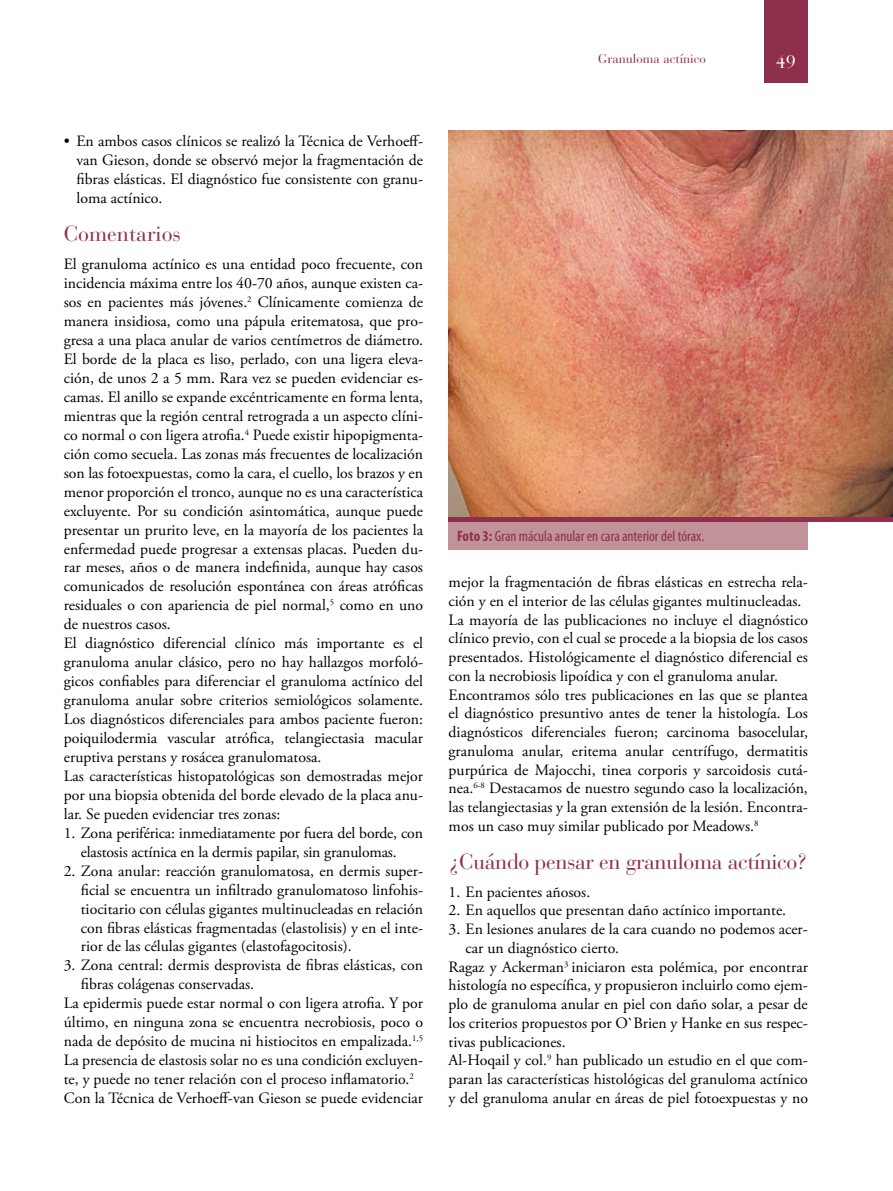
<style>
.page{position:relative;width:893px;height:1191px;background:#fff}
.page>*{position:absolute;margin:0;border:0;box-sizing:border-box;transform-origin:0 0}
.t1{font:21.75px "Bauer Bodoni";letter-spacing:-.02em;color:#8e2f4c}
.t2{font:21.75px "Bauer Bodoni";color:#8e2f4c}
.t3{font:18px "Bauer Bodoni";color:#fff}
.t4{font:15.75px/18.9px "Adobe Garamond Pro";color:#000;text-align:justify}
.t5{font:condensed 15px "Myriad Pro";color:#8e2f4c}
.t6{font:12.75px "Bauer Bodoni";color:#8e2f4c}
.s1{font-weight:700}
</style>
<div class="page">
<div style="left:764px;top:0;width:44px;height:82px;background:#8e2f4c"></div>
<img style="left:449px;top:130px;width:444px;height:387px">
<div style="left:449px;top:521px;width:359px;height:28px;background:#c19298"></div>
<hr style="left:449px;top:517px;width:444px;height:4px;background:#8e2f4c">
<p class="t6" style="left:598px;top:51px;width:109px">Granuloma actínico</p>
<p class="t3" style="left:776px;top:51px;width:22px">49</p>
<p class="t4" style="left:77px;top:132px;width:348px;text-indent:-13px">• En ambos casos clínicos se realizó la Técnica de Verhoeff&shy;van Gieson, donde se observó mejor la fragmentación de fibras elásticas. El diagnóstico fue consistente con granu&shy;loma actínico.</p>
<h1 class="t2" style="left:64px;top:220px;width:119px">Comentarios</h1>
<p class="t4" style="left:64px;top:255px;width:361px;text-align:left">El granuloma actínico es una entidad poco frecuente, con incidencia máxima entre los 40-70 años, aunque existen ca&shy;sos en pacientes más jóvenes.<sup>2</sup> Clínicamente comienza de manera insidiosa, como una pápula eritematosa, que pro&shy;gresa a una placa anular de varios centímetros de diámetro.<br>El borde de la placa es liso, perlado, con una ligera eleva&shy;ción, de unos 2 a 5 mm. Rara vez se pueden evidenciar es&shy;camas. El anillo se expande excéntricamente en forma lenta, mientras que la región central retrograda a un aspecto clíni&shy;co normal o con ligera atrofia.<sup>4</sup> Puede existir hipopigmenta&shy;ción como secuela. Las zonas más frecuentes de localización son las fotoexpuestas, como la cara, el cuello, los brazos y en menor proporción el tronco, aunque no es una característica excluyente. Por su condición asintomática, aunque puede presentar un prurito leve, en la mayoría de los pacientes la enfermedad puede progresar a extensas placas. Pueden du&shy;rar meses, años o de manera indefinida, aunque hay casos comunicados de resolución espontánea con áreas atróficas residuales o con apariencia de piel normal,<sup>5</sup> como en uno de nuestros casos.<br>El diagnóstico diferencial clínico más importante es el granuloma anular clásico, pero no hay hallazgos morfoló&shy;gicos confiables para diferenciar el granuloma actínico del granuloma anular sobre criterios semiológicos solamente.<br>Los diagnósticos diferenciales para ambos paciente fueron: poiquilodermia vascular atrófica, telangiectasia macular eruptiva perstans y rosácea granulomatosa.<br>Las características histopatológicas son demostradas mejor por una biopsia obtenida del borde elevado de la placa anu&shy;lar. Se pueden evidenciar tres zonas:</p>
<p class="t4" style="left:64px;top:824px;width:361px;text-align:center">1. Zona periférica: inmediatamente por fuera del borde, con elastosis actínica en la dermis papilar, sin granulomas.</p>
<p class="t4" style="left:81px;top:861px;width:344px;text-indent:-17px">2. Zona anular: reacción granulomatosa, en dermis super&shy;ficial se encuentra un infiltrado granulomatoso linfohis&shy;tiocitario con células gigantes multinucleadas en relación con fibras elásticas fragmentadas (elastolisis) y en el inte&shy;rior de las células gigantes (elastofagocitosis).</p>
<p class="t4" style="left:64px;top:956px;width:361px">3. Zona central: dermis desprovista de fibras elásticas, con</p>
<p class="t4" style="left:81px;top:975px;width:175px">fibras colágenas conservadas.</p>
<p class="t4" style="left:64px;top:994px;width:361px">La epidermis puede estar normal o con ligera atrofia. Y por</p>
<p class="t4" style="left:64px;top:1013px;width:361px">último, en ninguna zona se encuentra necrobiosis, poco o</p>
<p class="t4" style="left:64px;top:1032px;width:361px">nada de depósito de mucina ni histiocitos en empalizada.<sup>1,5</sup></p>
<p class="t4" style="left:64px;top:1051px;width:361px">La presencia de elastosis solar no es una condición excluyen-</p>
<p class="t4" style="left:64px;top:1070px;width:351px">te, y puede no tener relación con el proceso inflamatorio.<sup>2</sup></p>
<p class="t4" style="left:64px;top:1089px;width:361px">Con la Técnica de Verhoeff-van Gieson se puede evidenciar</p>
<p class="t5" style="left:457px;top:527px;width:249px"><span class="s1">Foto 3:</span> Gran mácula anular en cara anterior del tórax.</p>
<p class="t4" style="left:449px;top:573px;width:361px;text-align:left">mejor la fragmentación de fibras elásticas en estrecha rela&shy;ción y en el interior de las células gigantes multinucleadas.<br>La mayoría de las publicaciones no incluye el diagnóstico clínico previo, con el cual se procede a la biopsia de los casos presentados. Histológicamente el diagnóstico diferencial es con la necrobiosis lipoídica y con el granuloma anular.<br>Encontramos sólo tres publicaciones en las que se plantea el diagnóstico presuntivo antes de tener la histología. Los diagnósticos diferenciales fueron; carcinoma basocelular, granuloma anular, eritema anular centrífugo, dermatitis purpúrica de Majocchi, tinea corporis y sarcoidosis cutá&shy;nea.<sup>6-8</sup> Destacamos de nuestro segundo caso la localización, las telangiectasias y la gran extensión de la lesión. Encontra&shy;mos un caso muy similar publicado por Meadows.<sup>8</sup></p>
<h1 class="t1" style="left:449px;top:848px;width:361px">¿Cuándo pensar en granuloma actínico?</h1>
<p class="t4" style="left:449px;top:882px;width:143px">1. En pacientes añosos.</p>
<p class="t4" style="left:449px;top:901px;width:339px">2. En aquellos que presentan daño actínico importante.</p>
<p class="t4" style="left:449px;top:920px;width:361px">3. En lesiones anulares de la cara cuando no podemos acer-</p>
<p class="t4" style="left:466px;top:939px;width:155px">car un diagnóstico cierto.</p>
<p class="t4" style="left:449px;top:957px;width:361px">Ragaz y Ackerman<sup>3</sup> iniciaron esta polémica, por encontrar</p>
<p class="t4" style="left:449px;top:976px;width:361px">histología no específica, y propusieron incluirlo como ejem-</p>
<p class="t4" style="left:449px;top:995px;width:361px">plo de granuloma anular en piel con daño solar, a pesar de</p>
<p class="t4" style="left:449px;top:1014px;width:361px">los criterios propuestos por O`Brien y Hanke en sus respec-</p>
<p class="t4" style="left:449px;top:1032px;width:119px">tivas publicaciones.</p>
<p class="t4" style="left:449px;top:1051px;width:361px">Al-Hoqail y col.<sup>9</sup> han publicado un estudio en el que com-</p>
<p class="t4" style="left:449px;top:1070px;width:361px">paran las características histológicas del granuloma actínico</p>
<p class="t4" style="left:449px;top:1089px;width:361px">y del granuloma anular en áreas de piel fotoexpuestas y no</p>
</div>
